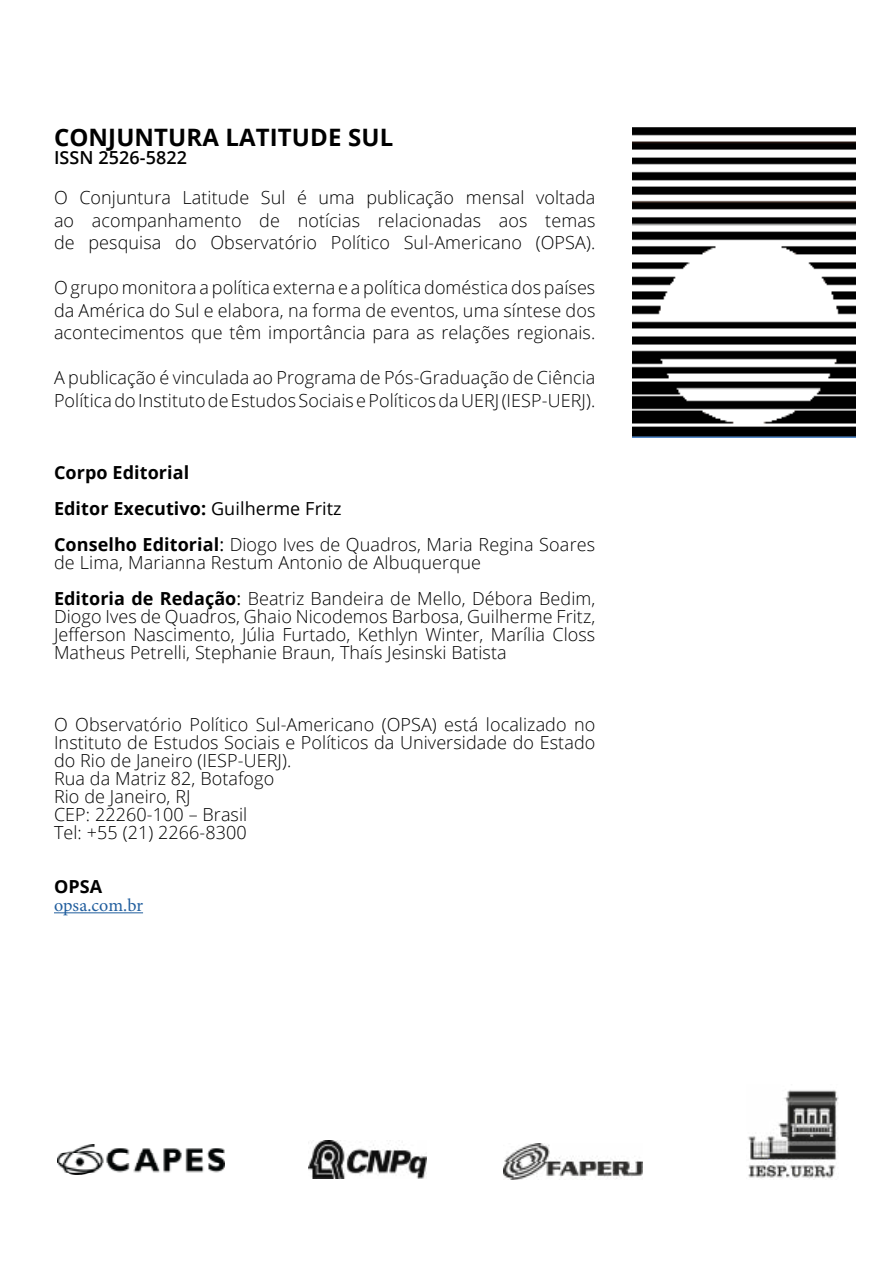
<style>
.page{position:relative;width:893px;height:1263px;background:#fff}
.page>*{position:absolute;margin:0;border:0;box-sizing:border-box;transform-origin:0 0}
.t1{font:700 24px "Open Sans";letter-spacing:.005em;color:#000}
.t2{font:300 18px/18px "Open Sans";letter-spacing:.005em;color:#000;text-align:justify}
.t3{font:700 18px/36px "Open Sans";letter-spacing:.005em;color:#000}
.t4{font:600 18px "Open Sans";letter-spacing:.005em;color:#000}
.t5{font:18px "Minion Pro";color:#215e9e}
.s1{font-weight:400}
.s2{font-weight:300}
.s3{font-weight:700}
</style>
<div class="page">
<hr style="left:54px;top:912px;width:89px;height:1px;background:#215e9e">
<img style="left:632px;top:128px;width:224px;height:309px">
<img style="left:58px;top:1144px;width:166px;height:31px">
<img style="left:308px;top:1141px;width:118px;height:37px">
<img style="left:503px;top:1144px;width:139px;height:35px">
<img style="left:748px;top:1090px;width:91px;height:89px">
<h1 class="t1" style="left:54px;top:120px;width:341px">CONJUNTURA LATITUDE SUL</h1>
<p class="t4" style="left:54px;top:145px;width:135px">ISSN 2526-5822</p>
<p class="t2" style="left:54px;top:186px;width:543px;line-height:22.5px">O Conjuntura Latitude Sul é uma publicação mensal voltada ao acompanhamento de notícias relacionadas aos temas de pesquisa do Observatório Político Sul-Americano (OPSA).</p>
<p class="t2" style="left:54px;top:276px;width:543px;line-height:22.5px">O grupo monitora a política externa e a política doméstica dos países da América do Sul e elabora, na forma de eventos, uma síntese dos acontecimentos que têm importância para as relações regionais.</p>
<p class="t2" style="left:54px;top:366px;width:543px;line-height:22.5px">A publicação é vinculada ao Programa de Pós-Graduação de Ciência<br>Política do Instituto de Estudos Sociais e Políticos da UERJ (IESP-UERJ).</p>
<p class="t3" style="left:54px;top:454px;width:543px">Corpo Editorial<br>Editor Executivo: <span class="s1">Guilherme Fritz<br></span>Conselho Editorial<span class="s1">:</span> <span class="s2">Diogo Ives de Quadros, Maria Regina Soares</span></p>
<p class="t2" style="left:54px;top:544px;width:543px;line-height:36px">de Lima, Marianna Restum Antonio de Albuquerque<br><span class="s3">Editoria de Redação</span><span class="s1">:</span> Beatriz Bandeira de Mello, Débora Bedim,</p>
<p class="t2" style="left:54px;top:607px;width:543px">Diogo Ives de Quadros, Ghaio Nicodemos Barbosa, Guilherme Fritz, Jefferson Nascimento, Júlia Furtado, Kethlyn Winter, Marília Closs Matheus Petrelli, Stephanie Braun, Thaís Jesinski Batista</p>
<p class="t2" style="left:54px;top:715px;width:543px;text-align:left">O Observatório Político Sul-Americano (OPSA) está localizado no Instituto de Estudos Sociais e Políticos da Universidade do Estado do Rio de Janeiro (IESP-UERJ).<br>Rua da Matriz 82, Botafogo<br>Rio de Janeiro, RJ<br>CEP: 22260-100 – Brasil<br>Tel: +55 (21) 2266-8300</p>
<p class="t3" style="left:54px;top:868px;width:50px">OPSA</p>
<p class="t5" style="left:54px;top:893px;width:91px">opsa.com.br</p>
</div>
